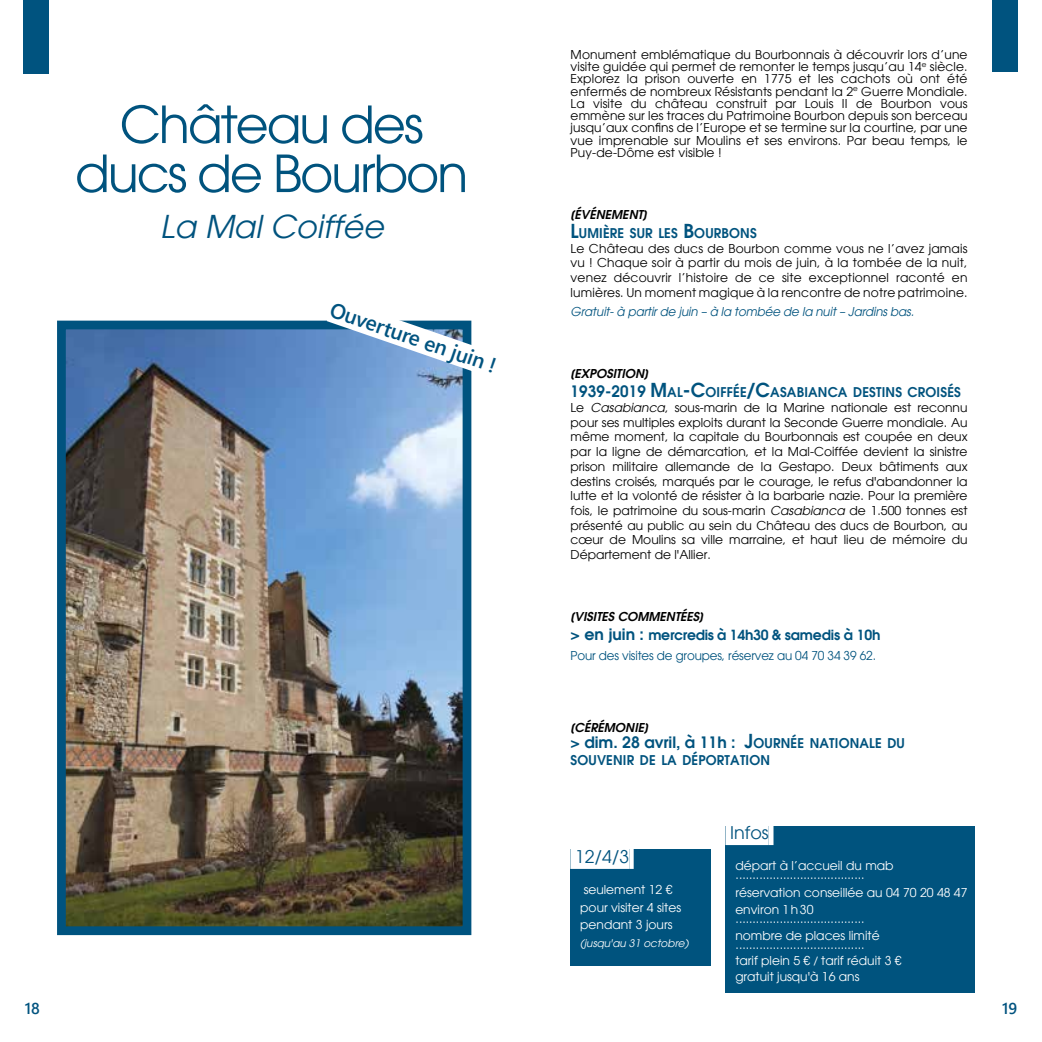
<style>
.page{position:relative;width:1042px;height:1042px;background:#fff}
.page>*{position:absolute;margin:0;border:0;box-sizing:border-box;transform-origin:0 0}
.t1{font:50.75px/49px "Avant Garde";letter-spacing:-.04em;color:#00537e;text-align:center}
.t2{font:italic 31.5px "Avant Garde";color:#00537e}
.t3{font:21px "Webly Sleek UI Semibold";color:#00537f}
.t4{font:17.5px "Avant Garde";color:#00537e}
.t5{font:600 15.75px "Avant Garde";color:#00537e}
.t6{font:15.75px "Webly Sleek UI Semibold";color:#00537f}
.t7{font:600 14px "Avant Garde";letter-spacing:-.02em;color:#00537e}
.t8{font:600 13.47px "Avant Garde";letter-spacing:.015em;color:#00537e;scale:.96 1}
.t9{font:12.25px/14.7px "Avant Garde";letter-spacing:.01em;color:#000;text-align:justify}
.t10{font:12.25px/17.5px "Avant Garde";color:#fff}
.t11{font:italic 600 12.25px "Avant Garde";color:#000}
.t12{font:italic 12.25px "Avant Garde";letter-spacing:-.01em;color:#00537e}
.t13{font:12.25px "Avant Garde";letter-spacing:-.01em;color:#00537e}
.t14{font:italic 10.5px "Avant Garde";color:#fff}
.s1{font-size:19.25px}
.s2{font-size:15.75px}
.s3{font-style:italic}
.s4{font-size:13.47px}
.s5{font-family:"Myriad Pro"}
</style>
<div class="page">
<img style="left:57px;top:320px;width:415px;height:616px">
<div style="left:23px;top:0;width:25px;height:73px;background:#00537f"></div>
<div style="left:725px;top:826px;width:250px;height:166px;background:#00537e"></div>
<div style="left:725px;top:817px;width:43px;height:28px;background:#fff"></div>
<div style="left:768px;top:820px;width:5px;height:25px;background:#fff"></div>
<div style="left:570px;top:849px;width:141px;height:116px;background:#00537e"></div>
<div style="left:570px;top:841px;width:59px;height:28px;background:#fff"></div>
<div style="left:629px;top:844px;width:5px;height:25px;background:#fff"></div>
<div style="left:992px;top:0;width:25px;height:72px;background:#00537f"></div>
<svg style="left:300px;top:320px;width:172px;height:77px"></svg>
<h1 class="t1" style="left:75px;top:100px;width:394px">Château des ducs de Bourbon</h1>
<h2 class="t2" style="left:160px;top:207px;width:225px">La Mal Coiffée</h2>
<h3 class="t3" style="left:336px;top:294px;width:176px;rotate:19deg">Ouverture en juin !</h3>
<p class="t9" style="left:570px;top:48px;width:398px;line-height:12.2px">Monument emblématique du Bourbonnais à découvrir lors d’une visite guidée qui permet de remonter le temps jusqu’au 14<sup>e</sup> siècle.<br>Explorez la prison ouverte en 1775 et les cachots où ont été enfermés de nombreux Résistants pendant la 2<sup>e</sup> Guerre Mondiale.<br>La visite du château construit par Louis II de Bourbon vous emmène sur les traces du Patrimoine Bourbon depuis son berceau jusqu’aux confins de l’Europe et se termine sur la courtine, par une vue imprenable sur Moulins et ses environs. Par beau temps, le Puy-de-Dôme est visible !</p>
<p class="t11" style="left:570px;top:206px;width:78px">[ÉVÉNEMENT]</p>
<p class="t8" style="left:570px;top:224px;width:195px"><span class="s1">L</span>UMIÈRE SUR LES <span class="s1">B</span>OURBONS</p>
<p class="t9" style="left:570px;top:241px;width:398px">Le Château des ducs de Bourbon comme vous ne l’avez jamais vu ! Chaque soir à partir du mois de juin, à la tombée de la nuit, venez découvrir l’histoire de ce site exceptionnel raconté en lumières. Un moment magique à la rencontre de notre patrimoine.</p>
<p class="t12" style="left:570px;top:304px;width:345px">Gratuit- à partir de juin – à la tombée de la nuit – Jardins bas.</p>
<p class="t11" style="left:570px;top:365px;width:79px">[EXPOSITION]</p>
<p class="t8" style="left:570px;top:383px;width:408px"><span class="s2">1939-2019</span> <span class="s1">M</span>AL<span class="s1">-C</span>OIFFÉE<span class="s1">/C</span>ASABIANCA DESTINS CROISÉS</p>
<p class="t9" style="left:570px;top:400px;width:398px">Le <span class="s3">Casabianca</span>, sous-marin de la Marine nationale est reconnu pour ses multiples exploits durant la Seconde Guerre mondiale. Au même moment, la capitale du Bourbonnais est coupée en deux par la ligne de démarcation, et la Mal-Coiffée devient la sinistre prison militaire allemande de la Gestapo. Deux bâtiments aux destins croisés, marqués par le courage, le refus d'abandonner la lutte et la volonté de résister à la barbarie nazie. Pour la première fois, le patrimoine du sous-marin <span class="s3">Casabianca</span> de 1.500 tonnes est présenté au public au sein du Château des ducs de Bourbon, au cœur de Moulins sa ville marraine, et haut lieu de mémoire du Département de l'Allier.</p>
<p class="t11" style="left:570px;top:608px;width:134px">[VISITES COMMENTÉES]</p>
<p class="t7" style="left:570px;top:626px;width:311px"><span class="s2">&gt; en juin :</span> mercredis à 14h30 &amp; samedis à 10h</p>
<p class="t13" style="left:570px;top:648px;width:307px">Pour des visites de groupes, réservez au 04 70 34 39 62.</p>
<p class="t11" style="left:570px;top:719px;width:79px">[CÉRÉMONIE]</p>
<p class="t5" style="left:570px;top:731px;width:334px">&gt; dim. 28 avril, à 11h : <span class="s1">J</span><span class="s4">OURNÉE NATIONALE DU</span></p>
<p class="t8" style="left:570px;top:751px;width:209px">SOUVENIR DE LA DÉPORTATION</p>
<h3 class="t4" style="left:575px;top:846px;width:56px">12/4/3</h3>
<p class="t10" style="left:580px;top:881px;width:102px">seulement 12 € pour visiter 4 sites pendant 3 jours</p>
<p class="t14" style="left:580px;top:936px;width:110px">(jusqu'au 31 octobre)</p>
<h3 class="t4" style="left:730px;top:822px;width:40px">Infos</h3>
<p class="t10" style="left:735px;top:862px;width:160px;line-height:8.8px">départ à l’accueil du mab ......................................</p>
<p class="t10" style="left:735px;top:883px;width:234px">réservation conseillée au 04 70 20 48 47 environ 1h30</p>
<p class="t10" style="left:735px;top:910px;width:146px">...................................... nombre de places limité</p>
<p class="t10" style="left:735px;top:937px;width:168px;line-height:15.8px">......................................<br>tarif plein 5 € <span class="s5">/</span> tarif réduit 3 € gratuit jusqu'à 16 ans</p>
<p class="t6" style="left:25px;top:996px;width:17px">18</p>
<p class="t6" style="left:1002px;top:996px;width:17px">19</p>
</div>
